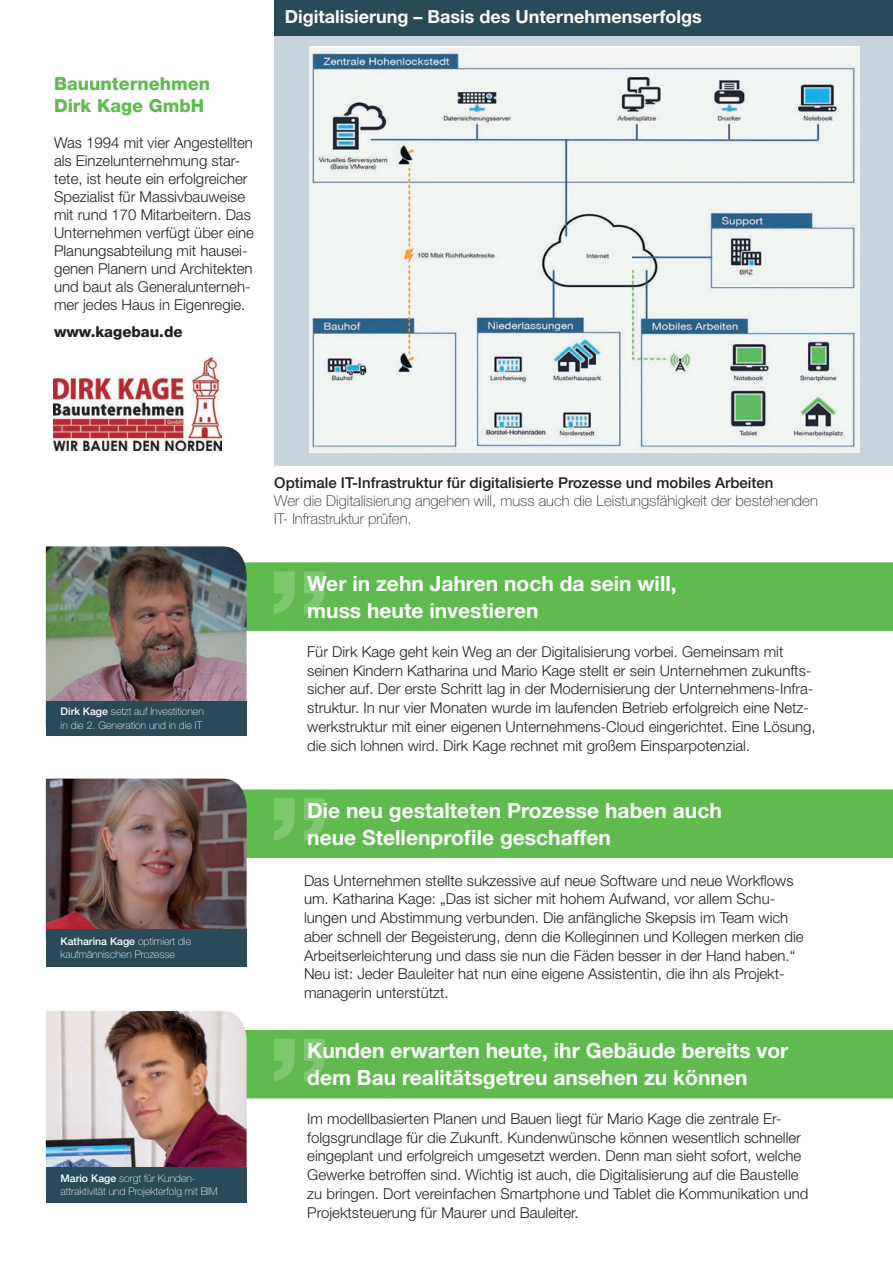
<style>
.page{position:relative;width:893px;height:1263px;background:#fff}
.page>*{position:absolute;margin:0;border:0;box-sizing:border-box;transform-origin:0 0}
._01_Titel_Bildheadli{font:500 28.5px "Helvetica Neue LT Std";color:#fff}
._01_Titel_Bildheadli-2{font:700 21px/27px "Helvetica Neue LT Std";color:#fff}
.t1{font:700 18px "Helvetica Neue LT Std";color:#fff}
.Standardtext{font:800 18px/21.6px "Helvetica Neue LT Std";color:#5fbb4e}
.Standardtext-2{font:300 15px/18.8px "Helvetica Neue LT Std";color:#231f20}
.t2{font:100 15px/18px "Helvetica Neue LT Std";color:#231f20}
.t3{font:500 15px "Helvetica Neue LT Std";color:#231f20}
.Standardtext-3{font:800 15px "Helvetica Neue LT Std";color:#231f20}
._06_Bildunterschrift{font:100 10.5px/13.5px "Helvetica Neue LT Std";color:#fff}
.s1{font-weight:500}
</style>
<div class="page">
<div style="left:274px;top:22px;width:619px;height:444px;background:#c7d4db"></div>
<img style="left:46px;top:1011px;width:201px;height:156px">
<img style="left:54px;top:357px;width:168px;height:94px">
<img style="left:46px;top:779px;width:201px;height:150px">
<div style="left:46px;top:929px;width:201px;height:38px;background:#294a59"></div>
<div style="left:46px;top:1167px;width:201px;height:35px;background:#294a59"></div>
<img style="left:46px;top:546px;width:201px;height:155px">
<div style="left:46px;top:701px;width:201px;height:35px;background:#294a59"></div>
<img style="left:310px;top:47px;width:550px;height:406px">
<div style="left:274px;top:0;width:619px;height:35px;background:#294a59"></div>
<svg style="left:56px;top:562px;width:837px;height:69px;background:#63a954"></svg>
<svg style="left:56px;top:789px;width:837px;height:69px;background:#66a652"></svg>
<svg style="left:56px;top:1030px;width:837px;height:68px;background:#76b761"></svg>
<p class="Standardtext" style="left:54px;top:73px;width:158px">Bauunternehmen<br>Dirk Kage GmbH</p>
<p class="Standardtext-2" style="left:54px;top:133px;width:202px;line-height:18px">Was 1994 mit vier Angestellten als Einzelunternehmung star&shy;tete, ist heute ein erfolgreicher<br>Spezialist für Massivbauweise mit rund 170 Mitarbeitern. Das<br>Unternehmen verfügt über eine<br>Planungsabteilung mit hausei&shy;genen Planern und Architekten und baut als Generalunterneh&shy;mer jedes Haus in Eigenregie.</p>
<p class="Standardtext-3" style="left:54px;top:322px;width:130px">www.kagebau.de</p>
<p class="t1" style="left:285px;top:5px;width:418px">Digitalisierung – Basis des Unternehmenserfolgs</p>
<p class="_06_Bildunterschrift" style="left:61px;top:705px;width:145px"><span class="s1">Dirk Kage</span> setzt auf Investitionen in die 2. Generation und in die IT</p>
<p class="_06_Bildunterschrift" style="left:61px;top:934px;width:132px"><span class="s1">Katharina Kage</span> optimiert die kaufmännischen Prozesse</p>
<p class="_06_Bildunterschrift" style="left:61px;top:1171px;width:158px"><span class="s1">Mario Kage</span> sorgt für Kunden&shy;attraktivität und Projekterfolg mit BIM</p>
<p class="t3" style="left:274px;top:474px;width:501px">Optimale IT-Infrastruktur für digitalisierte Prozesse und mobiles Arbeiten</p>
<p class="t2" style="left:274px;top:492px;width:545px">Wer die Digitalisierung angehen will, muss auch die Leistungsfähigkeit der bestehenden<br>IT- Infrastruktur prüfen.</p>
<p class="_01_Titel_Bildheadli-2" style="left:307px;top:569px;width:371px">Wer in zehn Jahren noch da sein will, muss heute investieren</p>
<p class="_01_Titel_Bildheadli" style="left:309px;top:584px;width:481px">Ausgangssituation in Statementform</p>
<p class="Standardtext-2" style="left:307px;top:642px;width:510px">Für Dirk Kage geht kein Weg an der Digitalisierung vorbei. Gemeinsam mit seinen Kindern Katharina und Mario Kage stellt er sein Unternehmen zukunfts&shy;sicher auf. Der erste Schritt lag in der Modernisierung der Unternehmens-Infra&shy;struktur. In nur vier Monaten wurde im laufenden Betrieb erfolgreich eine Netz&shy;werkstruktur mit einer eigenen Unternehmens-Cloud eingerichtet. Eine Lösung, die sich lohnen wird. Dirk Kage rechnet mit großem Einsparpotenzial.</p>
<p class="_01_Titel_Bildheadli-2" style="left:307px;top:796px;width:416px">Die neu gestalteten Prozesse haben auch neue Stellenprofile geschaffen</p>
<p class="Standardtext-2" style="left:304px;top:871px;width:501px">Das Unternehmen stellte sukzessive auf neue Software und neue Workflows um. Katharina Kage: „Das ist sicher mit hohem Aufwand, vor allem Schu&shy;lungen und Abstimmung verbunden. Die anfängliche Skepsis im Team wich aber schnell der Begeisterung, denn die Kolleginnen und Kollegen merken die Arbeitserleichterung und dass sie nun die Fäden besser in der Hand haben.“ Neu ist: Jeder Bauleiter hat nun eine eigene Assistentin, die ihn als Projekt&shy;managerin unterstützt.</p>
<p class="_01_Titel_Bildheadli-2" style="left:307px;top:1037px;width:483px">Kunden erwarten heute, ihr Gebäude bereits vor dem Bau realitätsgetreu ansehen zu können</p>
<p class="Standardtext-2" style="left:307px;top:1109px;width:503px">Im modellbasierten Planen und Bauen liegt für Mario Kage die zentrale Er&shy;folgsgrundlage für die Zukunft. Kundenwünsche können wesentlich schneller eingeplant und erfolgreich umgesetzt werden. Denn man sieht sofort, welche Gewerke betroffen sind. Wichtig ist auch, die Digitalisierung auf die Baustelle zu bringen. Dort vereinfachen Smartphone und Tablet die Kommunikation und Projektsteuerung für Maurer und Bauleiter.</p>
</div>
